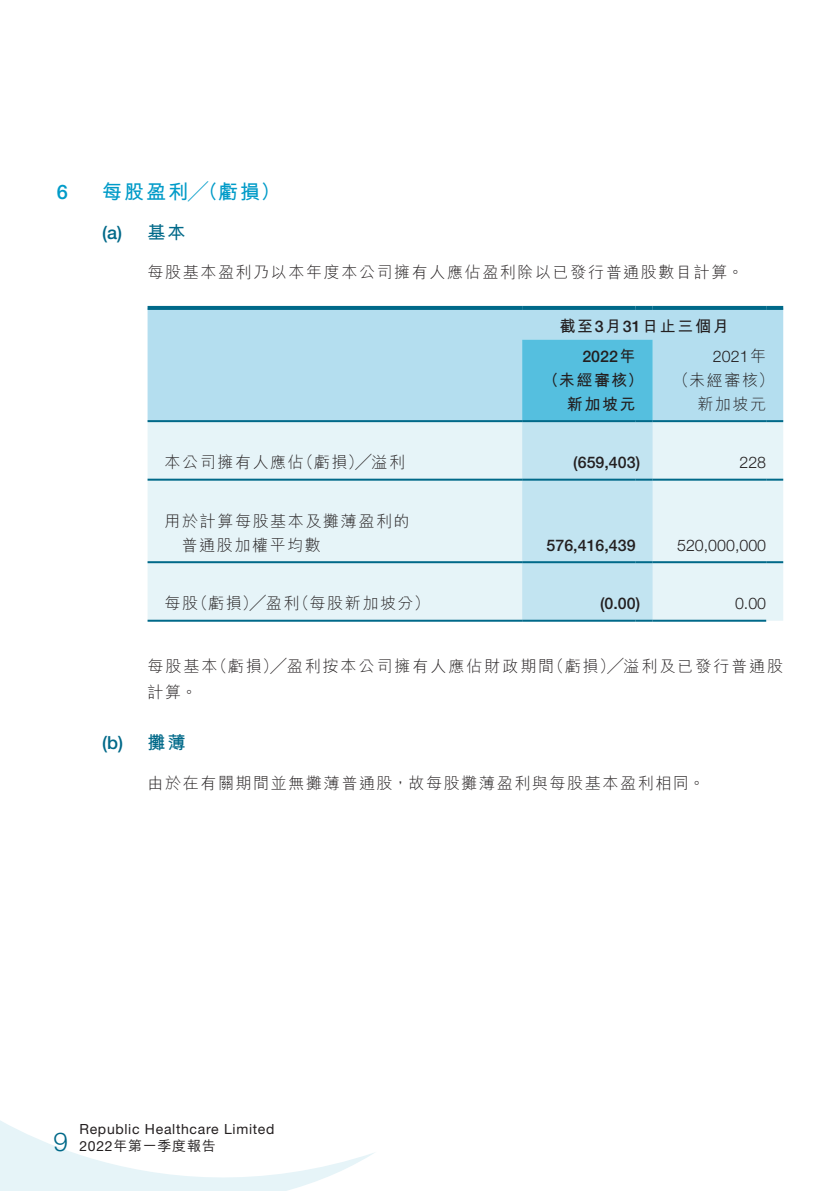
<style>
.page{position:relative;width:840px;height:1191px;background:#fff}
.page>*{position:absolute;margin:0;border:0;box-sizing:border-box;transform-origin:0 0}
.t1{font:300 26px "Helvetica Neue LT Std";color:#006989}
.t2{font:700 20px "M Hei HK";letter-spacing:.1em;color:#009bc8}
.t3{font:500 20px "Helvetica Neue LT Std";color:#009bc8}
.t4{font:500 18px "Helvetica Neue LT Std";color:#006989}
.t5{font:700 18px "M Hei HK";color:#006989}
.t6{font:300 16px/26px "M Hei HK";letter-spacing:.1em;color:#231f20}
.t7{font:300 16px "M Hei HK";letter-spacing:.12em;color:#231f20}
.t8{font:500 16px "Helvetica Neue LT Std";color:#231f20}
.t9{font:300 16px "Helvetica Neue LT Std";color:#231f20}
.t10{font:700 16px "M Hei HK";letter-spacing:.1em;color:#231f20}
.t11{font:14px "Helvetica Neue LT Std";letter-spacing:.05em;color:#231f20}
.t12{font:500 14px "M Hei HK";letter-spacing:.05em;color:#231f20}
.s1{font-family:"Helvetica Neue LT Std";font-weight:500}
.s2{font-family:"M Hei HK"}
.s3{font-family:"M Hei HK";font-weight:700}
.s4{font-family:"Helvetica Neue LT Std";font-weight:400}
</style>
<div class="page">
<svg style="left:0;top:1120px;width:375px;height:71px"></svg>
<div style="left:147px;top:310px;width:635px;height:110px;background:#b4deef"></div>
<div style="left:147px;top:422px;width:635px;height:199px;background:#e6f4f8"></div>
<hr style="left:147px;top:306px;width:375px;height:4px;background:#006989">
<hr style="left:522px;top:306px;width:113px;height:4px;background:#006989">
<hr style="left:635px;top:306px;width:17px;height:4px;background:#006989">
<hr style="left:652px;top:306px;width:113px;height:4px;background:#006989">
<hr style="left:765px;top:306px;width:17px;height:4px;background:#006989">
<hr style="left:147px;top:420px;width:375px;height:2px;background:#006989">
<hr style="left:652px;top:420px;width:113px;height:2px;background:#006989">
<svg style="left:765px;top:420px;width:17px;height:2px"></svg>
<hr style="left:147px;top:478px;width:375px;height:2px;background:#006989">
<hr style="left:652px;top:478px;width:113px;height:2px;background:#006989">
<svg style="left:765px;top:478px;width:17px;height:2px"></svg>
<hr style="left:147px;top:561px;width:375px;height:2px;background:#006989">
<hr style="left:652px;top:561px;width:113px;height:2px;background:#006989">
<svg style="left:765px;top:561px;width:17px;height:2px"></svg>
<hr style="left:147px;top:620px;width:375px;height:2px;background:#006989">
<svg style="left:522px;top:339px;width:130px;height:283px;background:#9dd6e8"></svg>
<hr style="left:652px;top:620px;width:113px;height:2px;background:#006989">
<p class="t3" style="left:57px;top:180px;width:13px">6</p>
<p class="t2" style="left:102px;top:177px;width:179px">每股盈利╱（虧損(</p>
<p class="t4" style="left:102px;top:221px;width:22px">a( )</p>
<p class="t4" style="left:102px;top:732px;width:23px">b( )</p>
<p class="t5" style="left:147px;top:219px;width:39px">基本</p>
<p class="t6" style="left:147px;top:259px;width:597px">每股基本盈利乃以本年度本公司擁有人應佔盈利除以已發行普通股數目計算。</p>
<p class="t10" style="left:559px;top:314px;width:171px">截至<span class="s1">3</span>月<span class="s1">31</span>日止三個月</p>
<p class="t9" style="left:712px;top:346px;width:55px">2021<span class="s2">年</span></p>
<p class="t8" style="left:582px;top:346px;width:55px">2022<span class="s3">年</span></p>
<p class="t10" style="left:542px;top:368px;width:102px">（未經審核）</p>
<p class="t6" style="left:673px;top:366px;width:102px">（未經審核(</p>
<p class="t10" style="left:566px;top:392px;width:70px">新加坡元</p>
<p class="t6" style="left:697px;top:390px;width:70px">新加坡元</p>
<p class="t6" style="left:298px;top:449px;width:109px">（虧損）╱溢利</p>
<p class="t6" style="left:164px;top:449px;width:141px">本公司擁有人應佔</p>
<p class="t8" style="left:573px;top:453px;width:68px">)659,403(</p>
<p class="t9" style="left:739px;top:452px;width:28px">228</p>
<p class="t6" style="left:164px;top:507px;width:246px">用於計算每股基本及攤薄盈利的</p>
<p class="t6" style="left:181px;top:531px;width:141px">普通股加權平均數</p>
<p class="t8" style="left:546px;top:535px;width:90px">576,416,439</p>
<p class="t9" style="left:676px;top:535px;width:90px">520,000,000</p>
<p class="t6" style="left:192px;top:590px;width:109px">（虧損）╱盈利</p>
<p class="t6" style="left:293px;top:590px;width:138px">（每股新加坡分(</p>
<p class="t6" style="left:164px;top:590px;width:35px">每股</p>
<p class="t8" style="left:599px;top:594px;width:42px">)0.00(</p>
<p class="t9" style="left:734px;top:594px;width:33px">0.00</p>
<p class="t7" style="left:211px;top:657px;width:344px">（虧損）╱盈利按本公司擁有人應佔財政期間</p>
<p class="t7" style="left:548px;top:657px;width:236px">（虧損）╱溢利及已發行普通股</p>
<p class="t6" style="left:147px;top:652px;width:71px">每股基本計算。</p>
<p class="t5" style="left:147px;top:730px;width:39px">攤薄</p>
<p class="t6" style="left:147px;top:769px;width:558px">由於在有關期間並無攤薄普通股，故每股攤薄盈利與每股基本盈利相同。</p>
<h1 class="t1" style="left:54px;top:1125px;width:16px">9</h1>
<p class="t11" style="left:79px;top:1120px;width:196px">Republic Healthcare Limited</p>
<p class="t12" style="left:79px;top:1135px;width:138px"><span class="s4">2022</span>年第一季度報告</p>
</div>
